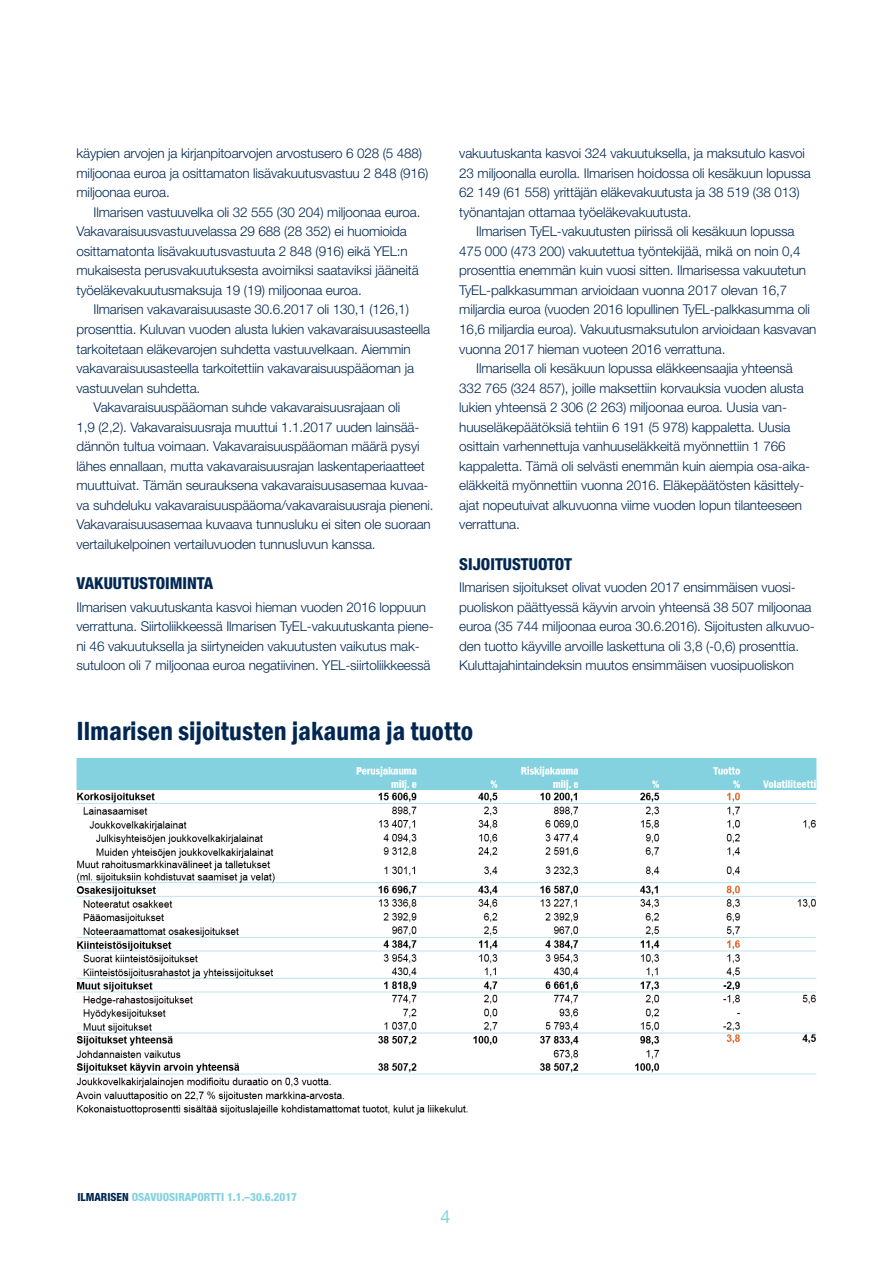
<style>
.page{position:relative;width:893px;height:1263px;background:#fff}
.page>*{position:absolute;margin:0;border:0;box-sizing:border-box;transform-origin:0 0}
.t1{font:600 condensed 27px "Franklin Gothic";color:#002752}
.t2{font:18px "Helvetica Neue LT Std";color:#84d2df}
.Väliotsikko{font:800 condensed 16.5px "Helvetica Neue LT Std";color:#002752}
.Leipäteksti_sisennet{font:300 13.5px/19.5px "Helvetica Neue LT Std";letter-spacing:-.01em;color:#002752}
.Leipäteksti{font:300 13.5px/19.5px "Helvetica Neue LT Std";letter-spacing:-.01em;color:#002752}
.Leipis{font:13.5px "Arial Narrow";color:#000}
.Leipis-2{font:800 condensed 11.25px "Helvetica Neue LT Std";color:#84d2df}
.s1{color:#002752}
</style>
<div class="page">
<img style="left:77px;top:759px;width:740px;height:356px">
<p class="Leipäteksti_sisennet" style="left:77px;top:144px;width:353px">käypien arvojen ja kirjanpitoarvojen arvostusero 6 028 (5 488) miljoonaa euroa ja osittamaton lisävakuutusvastuu 2 848 (916) miljoonaa euroa.</p>
<p class="Leipäteksti_sisennet" style="left:77px;top:202px;width:345px;text-indent:17px">Ilmarisen vastuuvelka oli 32 555 (30 204) miljoonaa euroa.<br>Vakavaraisuusvastuuvelassa 29 688 (28 352) ei huomioida osittamatonta lisävakuutusvastuuta 2 848 (916) eikä YEL:n mukaisesta perusvakuutuksesta avoimiksi saataviksi jääneitä työeläkevakuutusmaksuja 19 (19) miljoonaa euroa.</p>
<p class="Leipäteksti_sisennet" style="left:77px;top:300px;width:355px;text-indent:17px">Ilmarisen vakavaraisuusaste 30.6.2017 oli 130,1 (126,1) prosenttia. Kuluvan vuoden alusta lukien vakavaraisuusasteella tarkoitetaan eläkevarojen suhdetta vastuuvelkaan. Aiemmin vakavaraisuusasteella tarkoitettiin vakavaraisuuspääoman ja vastuuvelan suhdetta.</p>
<p class="Leipäteksti_sisennet" style="left:77px;top:397px;width:358px;text-indent:17px">Vakavaraisuuspääoman suhde vakavaraisuusrajaan oli<br>1,9 (2,2). Vakavaraisuusraja muuttui 1.1.2017 uuden lainsää&shy;dännön tultua voimaan. Vakavaraisuuspääoman määrä pysyi lähes ennallaan, mutta vakavaraisuusrajan laskentaperiaatteet muuttuivat. Tämän seurauksena vakavaraisuusasemaa kuvaa&shy;va suhdeluku vakavaraisuuspääoma/vakavaraisuusraja pieneni.<br>Vakavaraisuusasemaa kuvaava tunnusluku ei siten ole suoraan vertailukelpoinen vertailuvuoden tunnusluvun kanssa.</p>
<p class="Väliotsikko" style="left:77px;top:573px;width:138px">VAKUUTUSTOIMINTA</p>
<p class="Leipäteksti" style="left:77px;top:597px;width:359px">Ilmarisen vakuutuskanta kasvoi hieman vuoden 2016 loppuun verrattuna. Siirtoliikkeessä Ilmarisen TyEL-vakuutuskanta piene&shy;ni 46 vakuutuksella ja siirtyneiden vakuutusten vaikutus mak&shy;sutuloon oli 7 miljoonaa euroa negatiivinen. YEL-siirtoliikkeessä</p>
<p class="Leipäteksti" style="left:459px;top:144px;width:353px">vakuutuskanta kasvoi 324 vakuutuksella, ja maksutulo kasvoi 23 miljoonalla eurolla. Ilmarisen hoidossa oli kesäkuun lopussa 62 149 (61 558) yrittäjän eläkevakuutusta ja 38 519 (38 013) työnantajan ottamaa työeläkevakuutusta.</p>
<p class="Leipäteksti_sisennet" style="left:459px;top:222px;width:359px;text-indent:17px">Ilmarisen TyEL-vakuutusten piirissä oli kesäkuun lopussa 475 000 (473 200) vakuutettua työntekijää, mikä on noin 0,4 prosenttia enemmän kuin vuosi sitten. Ilmarisessa vakuutetun TyEL-palkkasumman arvioidaan vuonna 2017 olevan 16,7 miljardia euroa (vuoden 2016 lopullinen TyEL-palkkasumma oli 16,6 miljardia euroa). Vakuutusmaksutulon arvioidaan kasvavan vuonna 2017 hieman vuoteen 2016 verrattuna.</p>
<p class="Leipäteksti_sisennet" style="left:459px;top:358px;width:352px;text-indent:17px">Ilmarisella oli kesäkuun lopussa eläkkeensaajia yhteensä 332 765 (324 857), joille maksettiin korvauksia vuoden alusta lukien yhteensä 2 306 (2 263) miljoonaa euroa. Uusia van&shy;huuseläkepäätöksiä tehtiin 6 191 (5 978) kappaletta. Uusia osittain varhennettuja vanhuuseläkkeitä myönnettiin 1 766 kappaletta. Tämä oli selvästi enemmän kuin aiempia osa-aika&shy;eläkkeitä myönnettiin vuonna 2016. Eläkepäätösten käsittely&shy;ajat nopeutuivat alkuvuonna viime vuoden lopun tilanteeseen verrattuna.</p>
<p class="Väliotsikko" style="left:459px;top:553px;width:114px">SIJOITUSTUOTOT</p>
<p class="Leipäteksti" style="left:459px;top:577px;width:357px">Ilmarisen sijoitukset olivat vuoden 2017 ensimmäisen vuosi&shy;puoliskon päättyessä käyvin arvoin yhteensä 38 507 miljoonaa euroa (35 744 miljoonaa euroa 30.6.2016). Sijoitusten alkuvuo&shy;den tuotto käyville arvoille laskettuna oli 3,8 (-0,6) prosenttia.<br>Kuluttajahintaindeksin muutos ensimmäisen vuosipuoliskon</p>
<p class="t1" style="left:77px;top:713px;width:398px">Ilmarisen sijoitusten jakauma ja tuotto</p>
<p class="Leipis" style="left:323px;top:1081px;width:5px">.</p>
<p class="Leipis-2" style="left:77px;top:1190px;width:221px"><span class="s1">ILMARISEN</span> OSAVUOSIRAPORTTI 1.1.–30.6.2017</p>
<h2 class="t2" style="left:440px;top:1205px;width:12px">4</h2>
</div>
